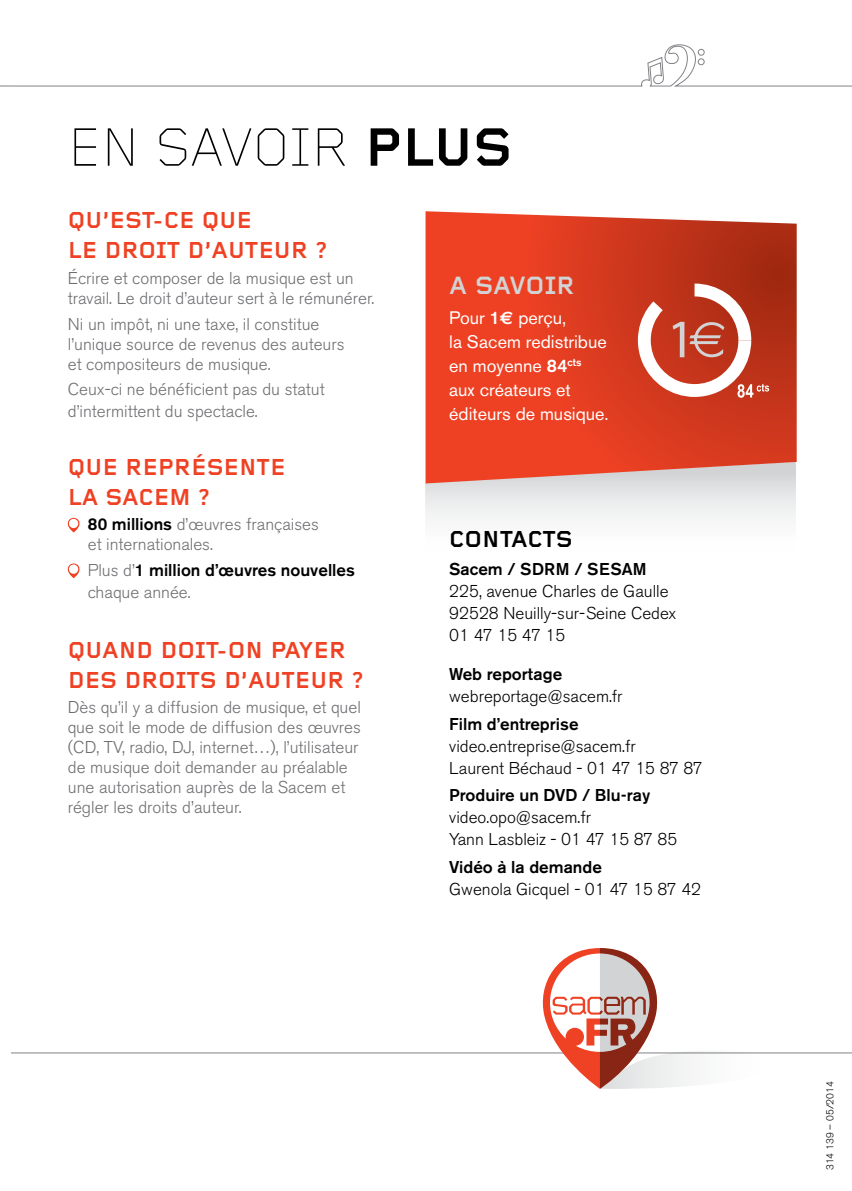
<style>
.page{position:relative;width:852px;height:1191px;background:#fff}
.page>*{position:absolute;margin:0;border:0;box-sizing:border-box;transform-origin:0 0}
.t1{font:300 56px "Foundry Gridnik";color:#000}
.t2{font:700 26px "Foundry Gridnik";color:#d1d3d4}
.t3{font:700 24px/30px "Foundry Gridnik";color:#ef4123}
.t4{font:700 24px "Foundry Gridnik";color:#000}
.t5{font:18px/24px "Akzidenz Grotesk BE";color:#fff}
.t6{font:300 17px/20px "Akzidenz Grotesk BE";color:#6d6e71}
.t7{font:300 17px/22px "Akzidenz Grotesk BE";color:#000}
.t8{font:500 17px/22px "Akzidenz Grotesk BE";color:#000}
.t9{font:300 10px "Akzidenz Grotesk BE";color:#000}
.s1{font-weight:700}
.s2{font-weight:500;color:#000}
.s3{font-weight:300;color:#6d6e71}
.s4{font-weight:500}
.s5{font-family:"Euro Sans";font-weight:700}
</style>
<div class="page">
<svg style="left:11px;top:1052px;width:841px;height:2px"></svg>
<svg style="left:67px;top:518px;width:13px;height:14px"></svg>
<div style="left:69px;top:519px;width:9px;height:9px;background:#fff;border-radius:50%"></div>
<svg style="left:67px;top:563px;width:13px;height:15px"></svg>
<div style="left:69px;top:564px;width:9px;height:10px;background:#fff;border-radius:50%"></div>
<svg style="left:12px;top:44px;width:840px;height:43px"></svg>
<svg style="left:536px;top:948px;width:229px;height:141px"></svg>
<svg style="left:425px;top:483px;width:371px;height:36px"></svg>
<svg style="left:425px;top:211px;width:371px;height:272px;background:#dd482f"></svg>
<svg style="left:638px;top:283px;width:131px;height:115px"></svg>
<svg style="left:0;top:85px;width:12px;height:2px"></svg>
<h1 class="t1" style="left:68px;top:117px;width:446px">EN SAVOIR <span class="s1">PLUS</span></h1>
<h3 class="t3" style="left:68px;top:207px;width:261px">QU’EST-CE QUE<br>LE DROIT D’AUTEUR ?</h3>
<p class="t6" style="left:68px;top:268px;width:308px">Écrire et composer de la musique est un travail. Le droit d’auteur sert à le rémunérer.</p>
<p class="t6" style="left:68px;top:314px;width:278px">Ni un impôt, ni une taxe, il constitue l’unique source de revenus des auteurs et compositeurs de musique.</p>
<p class="t6" style="left:68px;top:379px;width:258px;line-height:22px">Ceux-ci ne bénéficient pas du statut d’intermittent du spectacle.</p>
<h3 class="t3" style="left:68px;top:453px;width:219px">QUE REPRÉSENTE<br>LA SACEM ?</h3>
<p class="t6" style="left:88px;top:515px;width:232px"><span class="s2">80 millions</span> d’œuvres françaises et internationales.</p>
<p class="t8" style="left:88px;top:559px;width:268px"><span class="s3">Plus d’</span>1 million d’œuvres nouvelles <span class="s3">chaque année.</span></p>
<h3 class="t3" style="left:68px;top:636px;width:298px">QUAND DOIT-ON PAYER<br>DES DROITS D’AUTEUR ?</h3>
<p class="t6" style="left:68px;top:697px;width:294px">Dès qu’il y a diffusion de musique, et quel que soit le mode de diffusion des œuvres (CD, TV, radio, DJ, internet…), l’utilisateur de musique doit demander au préalable une autorisation auprès de la Sacem et régler les droits d’auteur.</p>
<h2 class="t2" style="left:449px;top:271px;width:127px">A SAVOIR</h2>
<p class="t5" style="left:449px;top:305px;width:161px">Pour <span class="s4">1</span><span class="s5">e</span> perçu,<br>la Sacem redistribue en moyenne <span class="s4">84</span><sup>cts </sup>aux créateurs et éditeurs de musique.</p>
<h3 class="t4" style="left:449px;top:526px;width:125px">CONTACTS</h3>
<p class="t8" style="left:449px;top:558px;width:199px">Sacem / SDRM / SESAM</p>
<p class="t7" style="left:449px;top:580px;width:229px">225, avenue Charles de Gaulle<br>92528 Neuilly-sur-Seine Cedex<br>01 47 15 47 15</p>
<p class="t8" style="left:449px;top:663px;width:114px">Web reportage</p>
<p class="t7" style="left:449px;top:685px;width:175px">webreportage@sacem.fr</p>
<p class="t8" style="left:449px;top:712px;width:131px">Film d’entreprise</p>
<p class="t7" style="left:449px;top:735px;width:255px">video.entreprise@sacem.fr<br>Laurent Béchaud - 01 47 15 87 87</p>
<p class="t8" style="left:449px;top:784px;width:202px">Produire un DVD / Blu-ray</p>
<p class="t7" style="left:449px;top:807px;width:230px">video.opo@sacem.fr<br>Yann Lasbleiz - 01 47 15 87 85</p>
<p class="t8" style="left:449px;top:856px;width:154px">Vidéo à la demande</p>
<p class="t7" style="left:449px;top:878px;width:253px">Gwenola Gicquel - 01 47 15 87 42</p>
<p class="t9" style="left:824px;top:1170px;width:90px;rotate:-90deg">314 139 – 05/2014</p>
</div>
